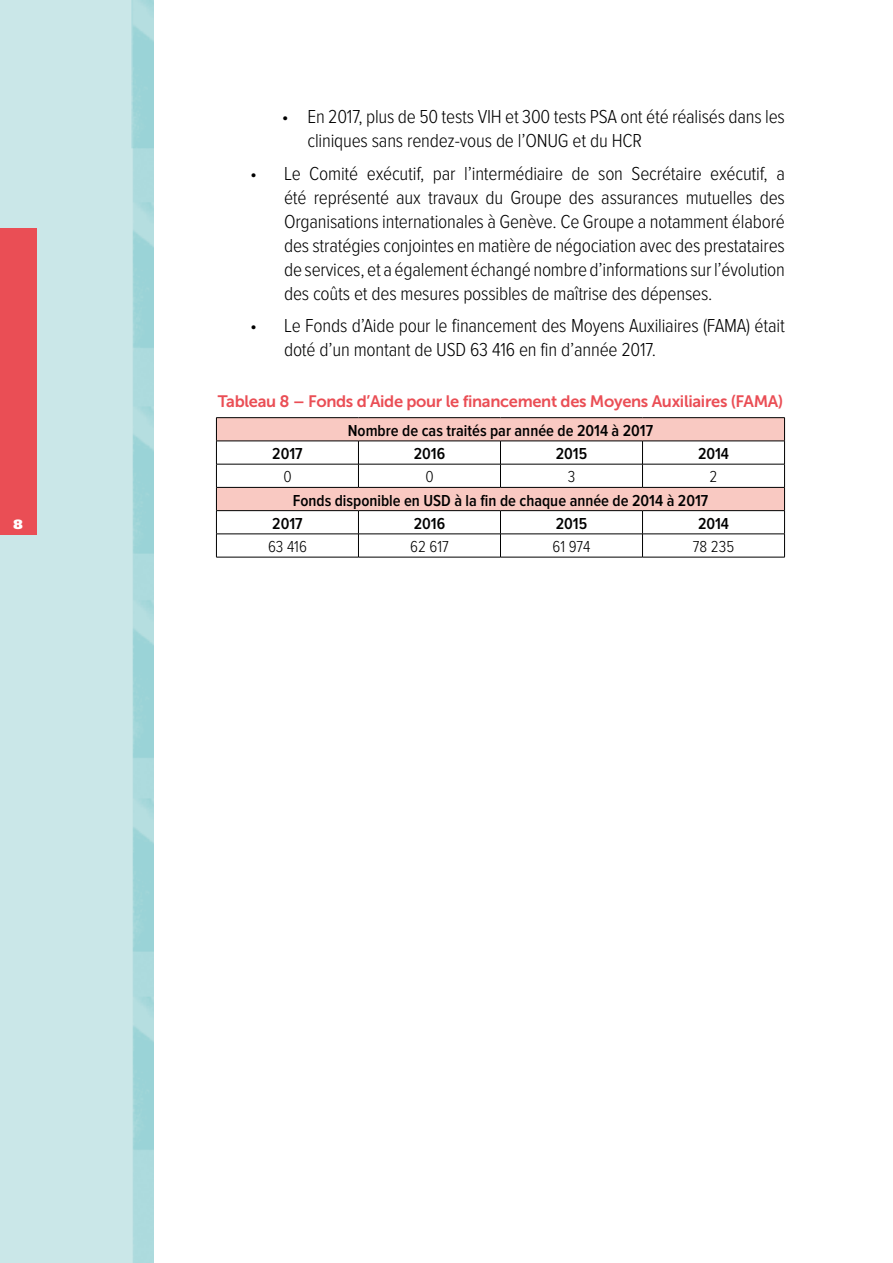
<style>
.page{position:relative;width:893px;height:1263px;background:#fff}
.page>*{position:absolute;margin:0;border:0;box-sizing:border-box;transform-origin:0 0}
.t1{font:300 19.5px/24px "Proxima Nova Cond";letter-spacing:-.01em;color:#000}
.t2{font:600 16.5px/23.2px "Proxima Nova Cond";color:#000}
.t3{font:16.5px "Museo Sans 700";letter-spacing:-.02em;color:#ea4e55}
.t4{font:300 16.5px "Proxima Nova Cond";color:#000}
.t5{font:900 13.5px "Frutiger LT Std";color:#fff}
</style>
<div class="page">
<img style="left:0;top:0;width:154px;height:1263px">
<div style="left:0;top:228px;width:36px;height:306px;background:#ea4e55"></div>
<svg style="left:217px;top:418px;width:567px;height:92px;fill:#f9c9c2"></svg>
<hr style="left:216px;top:464px;width:142px;height:1px;background:#000">
<hr style="left:358px;top:464px;width:142px;height:1px;background:#000">
<hr style="left:500px;top:464px;width:142px;height:1px;background:#000">
<hr style="left:642px;top:464px;width:143px;height:1px;background:#000">
<svg style="left:642px;top:442px;width:1px;height:45px"></svg>
<hr style="left:216px;top:534px;width:142px;height:1px;background:#000">
<hr style="left:358px;top:534px;width:142px;height:1px;background:#000">
<hr style="left:500px;top:534px;width:142px;height:1px;background:#000">
<hr style="left:642px;top:534px;width:143px;height:1px;background:#000">
<svg style="left:642px;top:511px;width:1px;height:46px"></svg>
<svg style="left:358px;top:442px;width:1px;height:45px"></svg>
<svg style="left:500px;top:442px;width:1px;height:45px"></svg>
<svg style="left:358px;top:511px;width:1px;height:46px"></svg>
<svg style="left:500px;top:511px;width:1px;height:46px"></svg>
<hr style="left:216px;top:557px;width:142px;height:1px;background:#000">
<hr style="left:358px;top:557px;width:142px;height:1px;background:#000">
<hr style="left:500px;top:557px;width:142px;height:1px;background:#000">
<hr style="left:642px;top:557px;width:143px;height:1px;background:#000">
<hr style="left:216px;top:417px;width:142px;height:1px;background:#000">
<hr style="left:358px;top:417px;width:142px;height:1px;background:#000">
<hr style="left:500px;top:417px;width:142px;height:1px;background:#000">
<hr style="left:642px;top:417px;width:143px;height:1px;background:#000">
<hr style="left:216px;top:441px;width:142px;height:1px;background:#000">
<hr style="left:358px;top:441px;width:142px;height:1px;background:#000">
<hr style="left:500px;top:441px;width:142px;height:1px;background:#000">
<hr style="left:642px;top:441px;width:143px;height:1px;background:#000">
<hr style="left:216px;top:487px;width:142px;height:1px;background:#000">
<svg style="left:216px;top:418px;width:1px;height:139px"></svg>
<hr style="left:358px;top:487px;width:142px;height:1px;background:#000">
<hr style="left:500px;top:487px;width:142px;height:1px;background:#000">
<hr style="left:642px;top:487px;width:143px;height:1px;background:#000">
<svg style="left:784px;top:418px;width:1px;height:139px"></svg>
<hr style="left:216px;top:510px;width:142px;height:1px;background:#000">
<hr style="left:358px;top:510px;width:142px;height:1px;background:#000">
<hr style="left:500px;top:510px;width:142px;height:1px;background:#000">
<hr style="left:642px;top:510px;width:143px;height:1px;background:#000">
<p class="t5" style="left:13px;top:516px;width:11px">8</p>
<p class="t1" style="left:307px;top:106px;width:479px;text-indent:-26px">• En 2017, plus de 50 tests VIH et 300 tests PSA ont été réalisés dans les cliniques sans rendez-vous de l’ONUG et du HCR</p>
<p class="t1" style="left:284px;top:162px;width:502px;text-align:justify;text-indent:-34px">• Le Comité exécutif, par l’intermédiaire de son Secrétaire exécutif, a été représenté aux travaux du Groupe des assurances mutuelles des Organisations internationales à Genève. Ce Groupe a notamment élaboré des stratégies conjointes en matière de négociation avec des prestataires de services, et a également échangé nombre d’informations sur l’évolution des coûts et des mesures possibles de maîtrise des dépenses.</p>
<p class="t1" style="left:284px;top:315px;width:502px;text-indent:-34px">• Le Fonds d’Aide pour le financement des Moyens Auxiliaires (FAMA) était doté d’un montant de USD 63 416 en fin d’année 2017.</p>
<p class="t3" style="left:218px;top:392px;width:567px">Tableau 8 – Fonds d’Aide pour le financement des Moyens Auxiliaires (FAMA)</p>
<p class="t2" style="left:348px;top:419px;width:307px">Nombre de cas traités par année de 2014 à 2017</p>
<p class="t2" style="left:272px;top:443px;width:32px">2017</p>
<p class="t2" style="left:414px;top:443px;width:33px">2016</p>
<p class="t2" style="left:556px;top:443px;width:33px">2015</p>
<p class="t2" style="left:698px;top:443px;width:33px">2014</p>
<p class="t4" style="left:283px;top:469px;width:10px">0</p>
<p class="t4" style="left:425px;top:469px;width:10px">0</p>
<p class="t4" style="left:568px;top:469px;width:9px">3</p>
<p class="t4" style="left:710px;top:469px;width:9px">2</p>
<p class="t2" style="left:272px;top:489px;width:437px;text-indent:20px">Fonds disponible en USD à la fin de chaque année de 2014 à 2017<br>2017</p>
<p class="t2" style="left:414px;top:512px;width:33px">2016</p>
<p class="t2" style="left:556px;top:512px;width:33px">2015</p>
<p class="t2" style="left:698px;top:512px;width:33px">2014</p>
<p class="t4" style="left:268px;top:539px;width:40px">63 416</p>
<p class="t4" style="left:410px;top:539px;width:40px">62 617</p>
<p class="t4" style="left:552px;top:539px;width:40px">61 974</p>
<p class="t4" style="left:693px;top:539px;width:43px">78 235</p>
</div>
